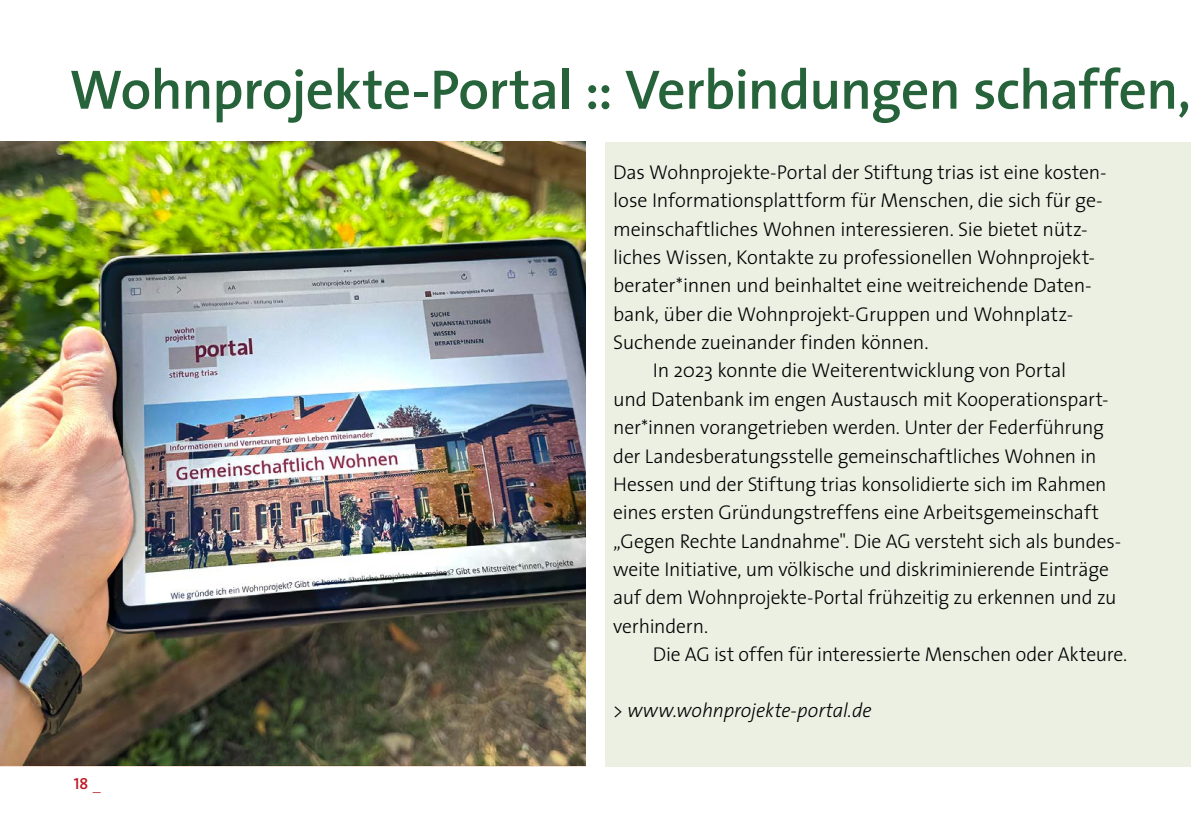
<style>
.page{position:relative;width:1191px;height:840px;background:#fff}
.page>*{position:absolute;margin:0;border:0;box-sizing:border-box;transform-origin:0 0}
.t1{font:600 56px "The Sans";letter-spacing:-.015em;color:#26623a}
.t2{font:300 20px "The Sans";letter-spacing:-.01em;color:#000}
.t3{font:italic 300 20px "The Sans";color:#000}
.t4{font:16px "The Sans Semi Bold Caps";color:#bd1b26}
.s1{font-family:"The Sans Light Caps"}
</style>
<div class="page">
<div style="left:605px;top:142px;width:586px;height:623px;background:#ebf0e3"></div>
<img style="left:0;top:142px;width:585px;height:623px">
<h1 class="t1" style="left:69px;top:43px;width:1123px">Wohnprojekte-Portal :: Verbindungen schaffen,</h1>
<p class="t2" style="left:613px;top:155px;width:495px">Das Wohnprojekte-Portal der Stiftung trias ist eine kosten-</p>
<p class="t2" style="left:613px;top:184px;width:491px">lose Informationsplattform für Menschen, die sich für ge-</p>
<p class="t2" style="left:613px;top:212px;width:476px">meinschaftliches Wohnen interessieren. Sie bietet nütz-</p>
<p class="t2" style="left:613px;top:240px;width:481px">liches Wissen, Kontakte zu professionellen Wohnprojekt-</p>
<p class="t2" style="left:613px;top:269px;width:480px">berater*innen und beinhaltet eine weitreichende Daten-</p>
<p class="t2" style="left:613px;top:297px;width:461px">bank, über die Wohnprojekt-Gruppen und Wohnplatz-</p>
<p class="t2" style="left:613px;top:325px;width:314px">Suchende zueinander finden können.</p>
<p class="t2" style="left:653px;top:354px;width:415px">In 2023 konnte die Weiterentwicklung von Portal</p>
<p class="t2" style="left:613px;top:382px;width:495px">und Datenbank im engen Austausch mit Kooperationspart-</p>
<p class="t2" style="left:613px;top:410px;width:492px">ner*innen vorangetrieben werden. Unter der Federführung</p>
<p class="t2" style="left:613px;top:439px;width:485px">der Landesberatungsstelle gemeinschaftliches Wohnen in</p>
<p class="t2" style="left:613px;top:467px;width:495px">Hessen und der Stiftung trias konsolidierte sich im Rahmen</p>
<p class="t2" style="left:613px;top:495px;width:487px">eines ersten Gründungstreffens eine Arbeitsgemeinschaft</p>
<p class="t2" style="left:613px;top:524px;width:509px">„Gegen Rechte Landnahme". Die AG versteht sich als bundes-</p>
<p class="t2" style="left:613px;top:552px;width:497px">weite Initiative, um völkische und diskriminierende Einträge</p>
<p class="t2" style="left:613px;top:580px;width:505px">auf dem Wohnprojekte-Portal frühzeitig zu erkennen und zu</p>
<p class="t2" style="left:613px;top:609px;width:94px">verhindern.</p>
<p class="t2" style="left:653px;top:637px;width:473px">Die AG ist offen für interessierte Menschen oder Akteure.</p>
<p class="t4" style="left:74px;top:769px;width:29px">18 <span class="s1">_</span></p>
<p class="t3" style="left:613px;top:693px;width:260px">&gt; www.wohnprojekte-portal.de</p>
</div>
